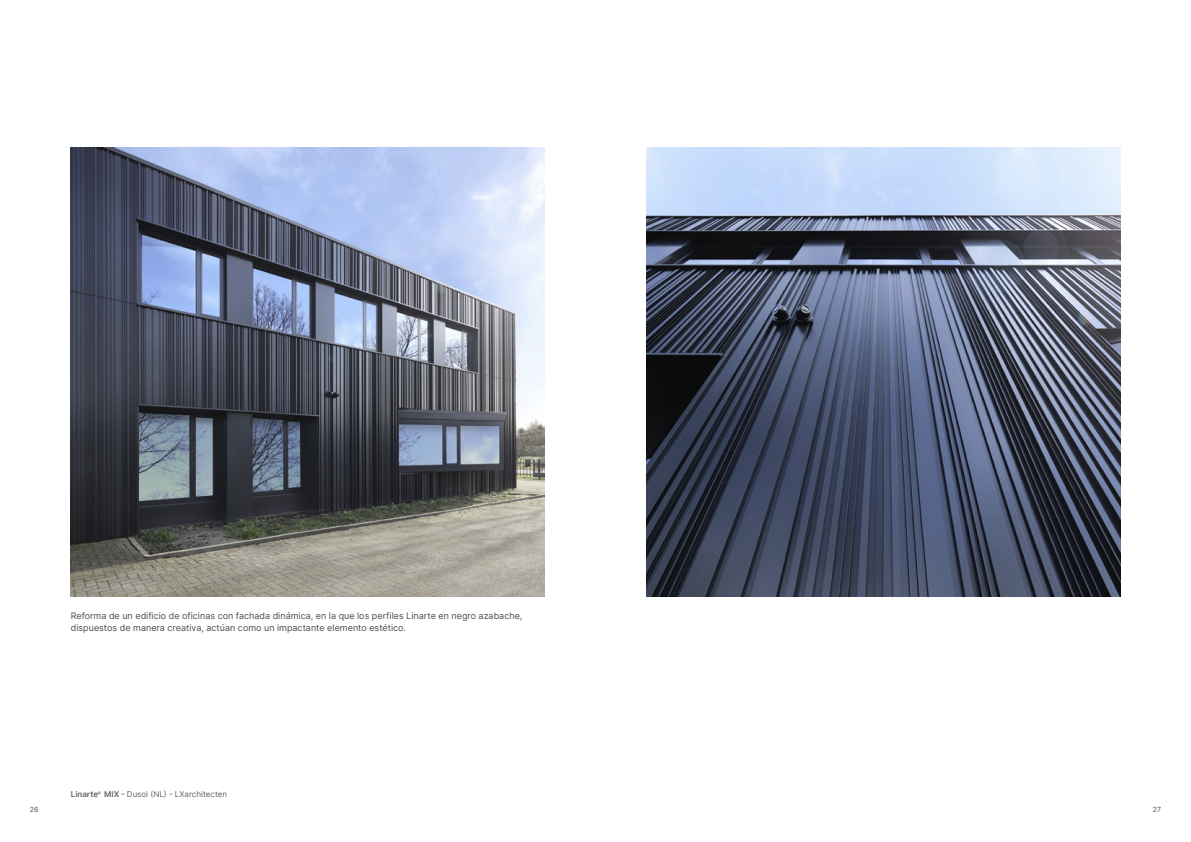
<style>
.page{position:relative;width:1191px;height:842px;background:#fff}
.page>*{position:absolute;margin:0;border:0;box-sizing:border-box;transform-origin:0 0}
._10_tekst_links_Black{font:9px/12px "Inter";color:#4b4c4d}
.Bijschriften_titel_wit{font:8px "Inter";color:#636366}
.t1{font:7px "Inter";color:#4b4c4d}
.s1{font-weight:600}
</style>
<div class="page">
<img style="left:71px;top:148px;width:473px;height:448px">
<img style="left:646px;top:148px;width:474px;height:448px">
<p class="_10_tekst_links_Black" style="left:71px;top:609px;width:453px">Reforma de un edificio de oficinas con fachada dinámica, en la que los perfiles Linarte en negro azabache, dispuestos de manera creativa, actúan como un impactante elemento estético.</p>
<p class="Bijschriften_titel_wit" style="left:71px;top:788px;width:158px"><span class="s1">Linarte</span><sup>®</sup> <span class="s1">MIX -</span> Dusol (NL) - LXarchitecten</p>
<p class="t1" style="left:30px;top:804px;width:10px">26</p>
<p class="t1" style="left:1153px;top:804px;width:10px">27</p>
</div>
